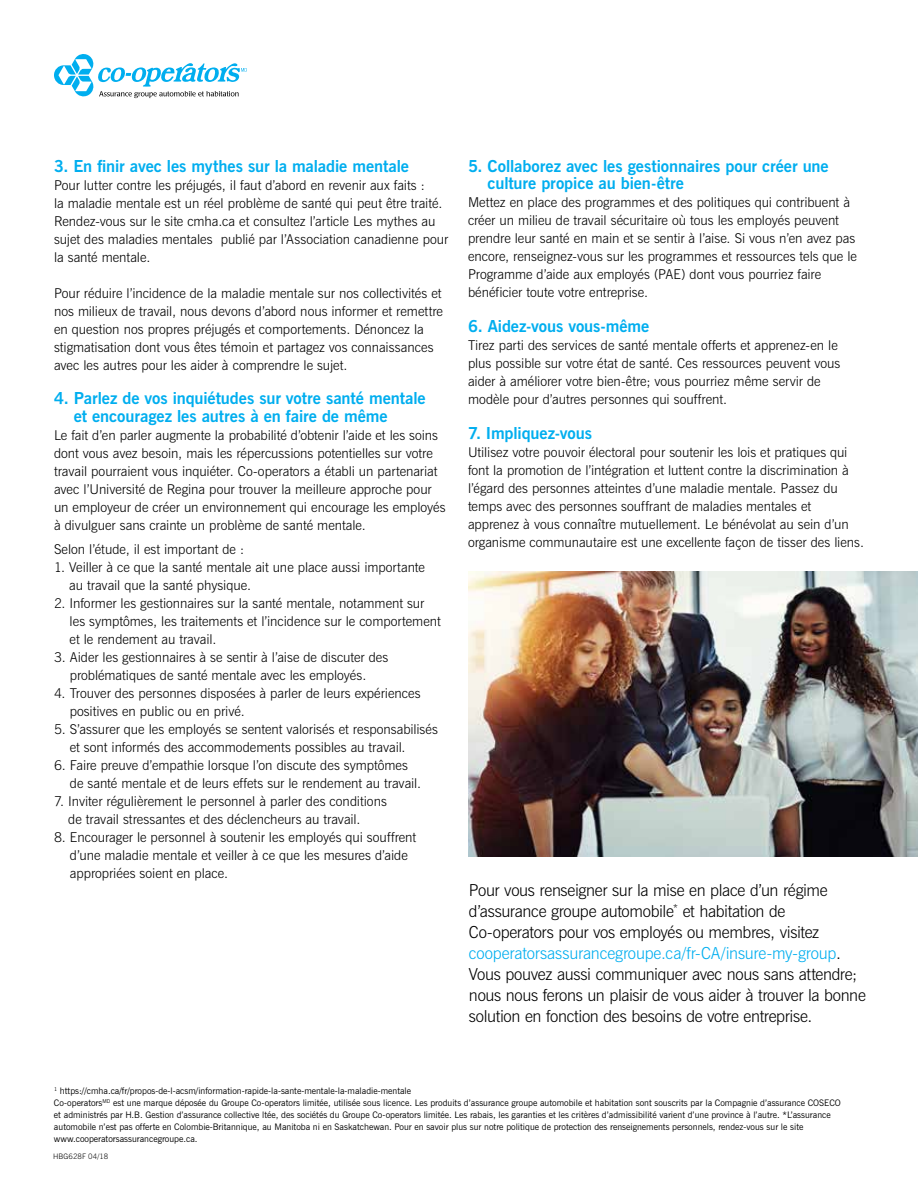
<style>
.page{position:relative;width:918px;height:1188px;background:#fff}
.page>*{position:absolute;margin:0;border:0;box-sizing:border-box;transform-origin:0 0}
.t1{font:300 16.5px/21px "News Gothic L";letter-spacing:-.02em;color:#000}
.t2{font:700 16.5px/17.2px "News Gothic";letter-spacing:-.005em;color:#00aeef}
.t3{font:300 13.5px/18px "News Gothic L";color:#000}
.t4{font:9px/12px "News Gothic";color:#000}
.t5{font:300 7.5px "News Gothic L";letter-spacing:.01em;color:#000}
.s1{color:#00aeef}
</style>
<div class="page">
<img style="left:469px;top:571px;width:449px;height:285px">
<svg style="left:54px;top:54px;width:193px;height:44px"></svg>
<p class="t2" style="left:54px;top:158px;width:357px">3. En finir avec les mythes sur la maladie mentale</p>
<p class="t3" style="left:54px;top:176px;width:396px">Pour lutter contre les préjugés, il faut d’abord en revenir aux faits :<br>la maladie mentale est un réel problème de santé qui peut être traité.<br>Rendez-vous sur le site cmha.ca et consultez l’article Les mythes au sujet des maladies mentales publié par l’Association canadienne pour la santé mentale.</p>
<p class="t3" style="left:54px;top:284px;width:390px">Pour réduire l’incidence de la maladie mentale sur nos collectivités et nos milieux de travail, nous devons d’abord nous informer et remettre en question nos propres préjugés et comportements. Dénoncez la stigmatisation dont vous êtes témoin et partagez vos connaissances avec les autres pour les aider à comprendre le sujet.</p>
<p class="t2" style="left:74px;top:390px;width:354px;text-indent:-20px">4. Parlez de vos inquiétudes sur votre santé mentale et encouragez les autres à en faire de même</p>
<p class="t3" style="left:54px;top:426px;width:393px">Le fait d’en parler augmente la probabilité d’obtenir l’aide et les soins dont vous avez besoin, mais les répercussions potentielles sur votre travail pourraient vous inquiéter. Co-operators a établi un partenariat avec l’Université de Regina pour trouver la meilleure approche pour un employeur de créer un environnement qui encourage les employés à divulguer sans crainte un problème de santé mentale.</p>
<p class="t3" style="left:54px;top:541px;width:192px">Selon l’étude, il est important de :</p>
<p class="t3" style="left:69px;top:559px;width:357px;text-indent:-15px">1. Veiller à ce que la santé mentale ait une place aussi importante au travail que la santé physique.</p>
<p class="t3" style="left:70px;top:595px;width:373px;text-indent:-16px">2. Informer les gestionnaires sur la santé mentale, notamment sur les symptômes, les traitements et l’incidence sur le comportement et le rendement au travail.</p>
<p class="t3" style="left:54px;top:649px;width:336px;text-align:center">3. Aider les gestionnaires à se sentir à l’aise de discuter des problématiques de santé mentale avec les employés.</p>
<p class="t3" style="left:70px;top:685px;width:353px;text-indent:-16px">4. Trouver des personnes disposées à parler de leurs expériences positives en public ou en privé.</p>
<p class="t3" style="left:70px;top:721px;width:370px;text-indent:-16px">5. S’assurer que les employés se sentent valorisés et responsabilisés et sont informés des accommodements possibles au travail.</p>
<p class="t3" style="left:70px;top:757px;width:353px;text-indent:-16px">6. Faire preuve d’empathie lorsque l’on discute des symptômes de santé mentale et de leurs effets sur le rendement au travail.</p>
<p class="t3" style="left:68px;top:793px;width:320px;text-indent:-14px">7. Inviter régulièrement le personnel à parler des conditions de travail stressantes et des déclencheurs au travail.</p>
<p class="t3" style="left:70px;top:829px;width:348px;text-indent:-16px">8. Encourager le personnel à soutenir les employés qui souffrent d’une maladie mentale et veiller à ce que les mesures d’aide appropriées soient en place.</p>
<p class="t2" style="left:488px;top:158px;width:343px;text-indent:-20px">5. Collaborez avec les gestionnaires pour créer une culture propice au bien-être</p>
<p class="t3" style="left:468px;top:193px;width:391px">Mettez en place des programmes et des politiques qui contribuent à créer un milieu de travail sécuritaire où tous les employés peuvent prendre leur santé en main et se sentir à l’aise. Si vous n’en avez pas encore, renseignez-vous sur les programmes et ressources tels que le Programme d’aide aux employés (PAE) dont vous pourriez faire bénéficier toute votre entreprise.</p>
<p class="t2" style="left:468px;top:318px;width:183px">6. Aidez-vous vous-même</p>
<p class="t3" style="left:468px;top:337px;width:374px">Tirez parti des services de santé mentale offerts et apprenez-en le plus possible sur votre état de santé. Ces ressources peuvent vous aider à améliorer votre bien-être; vous pourriez même servir de modèle pour d’autres personnes qui souffrent.</p>
<p class="t2" style="left:468px;top:425px;width:126px">7. Impliquez-vous</p>
<p class="t3" style="left:468px;top:443px;width:398px">Utilisez votre pouvoir électoral pour soutenir les lois et pratiques qui font la promotion de l’intégration et luttent contre la discrimination à l’égard des personnes atteintes d’une maladie mentale. Passez du temps avec des personnes souffrant de maladies mentales et apprenez à vous connaître mutuellement. Le bénévolat au sein d’un organisme communautaire est une excellente façon de tisser des liens.</p>
<p class="t1" style="left:469px;top:879px;width:398px">Pour vous renseigner sur la mise en place d’un régime d’assurance groupe automobile<sup>*</sup> et habitation de Co-operators pour vos employés ou membres, visitez <span class="s1">cooperatorsassurancegroupe.ca/fr-CA/insure-my-group</span>.<br>Vous pouvez aussi communiquer avec nous sans attendre; nous nous ferons un plaisir de vous aider à trouver la bonne solution en fonction des besoins de votre entreprise.</p>
<p class="t4" style="left:54px;top:1085px;width:788px"><sup>1</sup> https://cmha.ca/fr/propos-de-l-acsm/information-rapide-la-sante-mentale-la-maladie-mentale<br>Co-operators<sup>MD</sup> est une marque déposée du Groupe Co-operators limitée, utilisée sous licence. Les produits d’assurance groupe automobile et habitation sont souscrits par la Compagnie d’assurance COSECO et administrés par H.B. Gestion d’assurance collective ltée, des sociétés du Groupe Co-operators limitée. Les rabais, les garanties et les critères d’admissibilité varient d’une province à l’autre. *L’assurance automobile n’est pas offerte en Colombie-Britannique, au Manitoba ni en Saskatchewan. Pour en savoir plus sur notre politique de protection des renseignements personnels, rendez-vous sur le site www.cooperatorsassurancegroupe.ca.</p>
<p class="t5" style="left:53px;top:1152px;width:56px">HBG628F 04/18</p>
</div>
